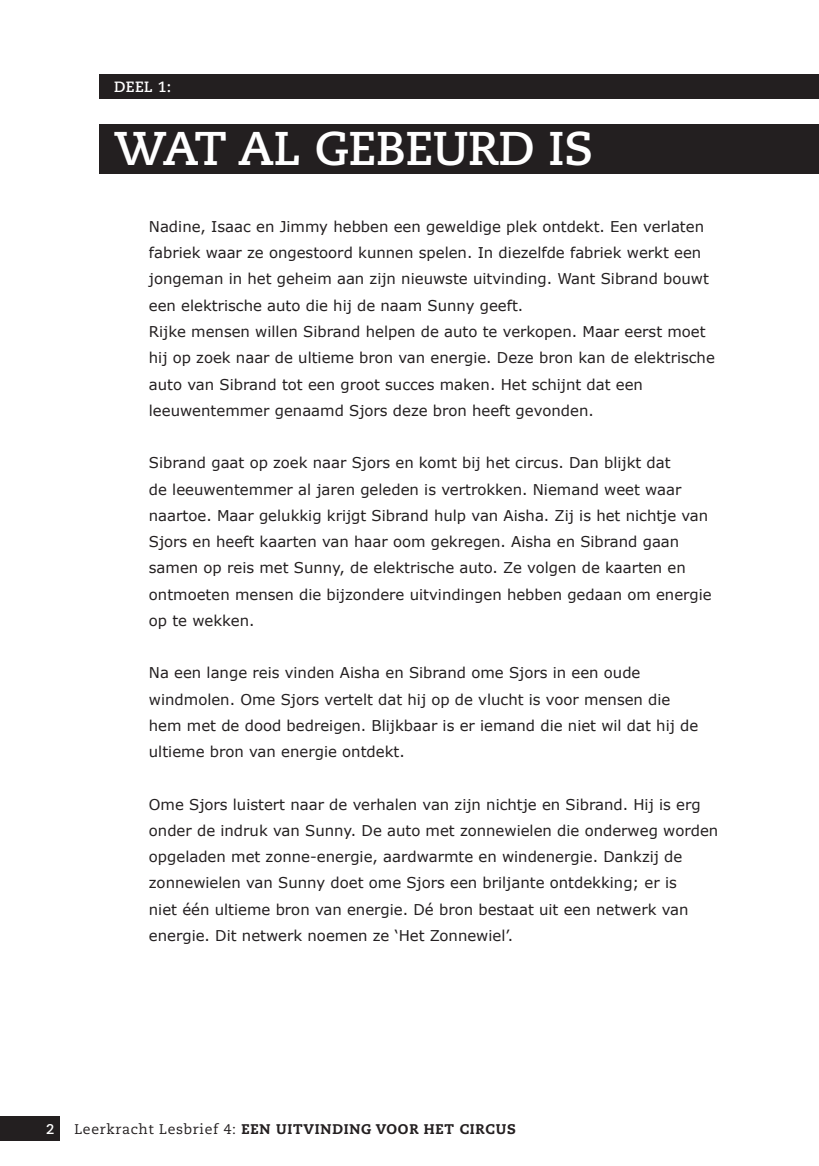
<style>
.page{position:relative;width:819px;height:1166px;background:#fff}
.page>*{position:absolute;margin:0;border:0;box-sizing:border-box;transform-origin:0 0}
.t1{font:700 47.25px "Caecilia LT Std";letter-spacing:-.01em;color:#fff}
.t2{font:14.88px/26.2px "Verdana";color:#231f20}
.t3{font:700 14.88px "Caecilia LT Std";color:#fff}
.t4{font:800 14px "Caecilia LT Std";letter-spacing:.05em;color:#231f20}
.t5{font:700 14px "Caecilia LT Std";color:#fff}
.s1{font-weight:400}
</style>
<div class="page">
<div style="left:0;top:1116px;width:60px;height:25px;background:#231f20"></div>
<div style="left:99px;top:74px;width:720px;height:25px;background:#231f20"></div>
<div style="left:99px;top:124px;width:720px;height:50px;background:#231f20"></div>
<p class="t3" style="left:114px;top:78px;width:58px">DEEL 1:</p>
<h1 class="t1" style="left:114px;top:121px;width:480px">WAT AL GEBEURD IS</h1>
<p class="t2" style="left:149px;top:213px;width:567px">Nadine, Isaac en Jimmy hebben een geweldige plek ontdekt. Een verlaten fabriek waar ze ongestoord kunnen spelen. In diezelfde fabriek werkt een jongeman in het geheim aan zijn nieuwste uitvinding. Want Sibrand bouwt een elektrische auto die hij de naam Sunny geeft.<br>Rijke mensen willen Sibrand helpen de auto te verkopen. Maar eerst moet hij op zoek naar de ultieme bron van energie. Deze bron kan de elektrische auto van Sibrand tot een groot succes maken. Het schijnt dat een leeuwentemmer genaamd Sjors deze bron heeft gevonden.</p>
<p class="t2" style="left:149px;top:449px;width:564px">Sibrand gaat op zoek naar Sjors en komt bij het circus. Dan blijkt dat<br>de leeuwentemmer al jaren geleden is vertrokken. Niemand weet waar naartoe. Maar gelukkig krijgt Sibrand hulp van Aisha. Zij is het nichtje van Sjors en heeft kaarten van haar oom gekregen. Aisha en Sibrand gaan samen op reis met Sunny, de elektrische auto. Ze volgen de kaarten en ontmoeten mensen die bijzondere uitvindingen hebben gedaan om energie op te wekken.</p>
<p class="t2" style="left:149px;top:660px;width:551px">Na een lange reis vinden Aisha en Sibrand ome Sjors in een oude windmolen. Ome Sjors vertelt dat hij op de vlucht is voor mensen die hem met de dood bedreigen. Blijkbaar is er iemand die niet wil dat hij de ultieme bron van energie ontdekt.</p>
<p class="t2" style="left:149px;top:791px;width:571px">Ome Sjors luistert naar de verhalen van zijn nichtje en Sibrand. Hij is erg onder de indruk van Sunny. De auto met zonnewielen die onderweg worden opgeladen met zonne-energie, aardwarmte en windenergie. Dankzij de zonnewielen van Sunny doet ome Sjors een briljante ontdekking; er is<br>niet één ultieme bron van energie. Dé bron bestaat uit een netwerk van energie. Dit netwerk noemen ze ‘Het Zonnewiel’.</p>
<p class="t5" style="left:46px;top:1121px;width:10px">2</p>
<p class="t4" style="left:74px;top:1120px;width:443px"><span class="s1">Leerkracht Lesbrief 4:</span> EEN UITVINDING VOOR HET CIRCUS</p>
</div>
